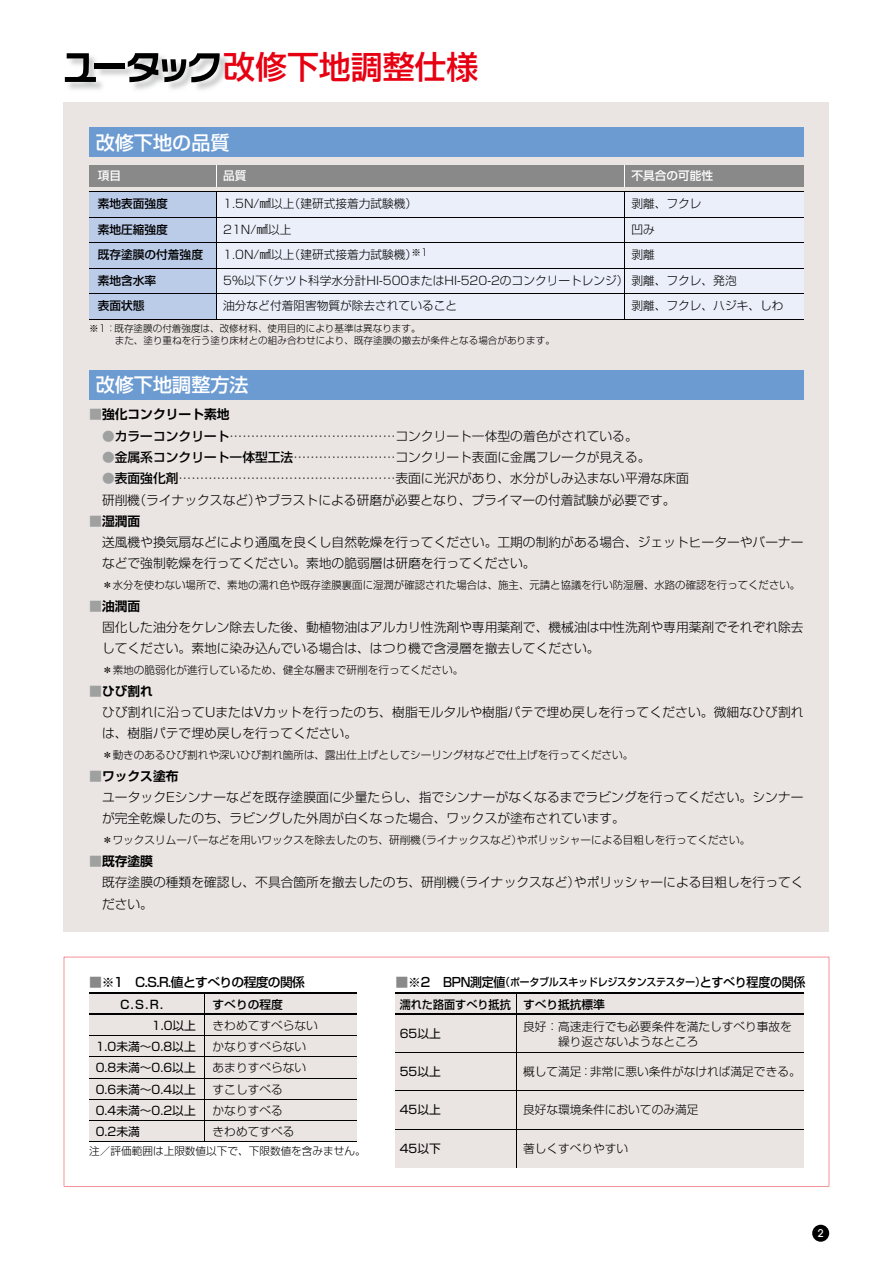
<style>
.page{position:relative;width:893px;height:1263px;background:#fff}
.page>*{position:absolute;margin:0;border:0;box-sizing:border-box;transform-origin:0 0}
.t1{font:31.95px "Shin Go Pro Medium 90 pv RKSJ H";color:#e60012}
.t2{font:19.2px "Shin Go Medium 83 pv RKSJ H";color:#fff}
.t3{font:12.75px/21.3px "Shin Go Pro Light 90 pv RKSJ H";color:#000}
.t4{font:12.75px "Shin Go De Bold 83 pv RKSJ H";color:#000}
.t5{font:12.75px "Shin Go Medium 83 pv RKSJ H";letter-spacing:-.05em;color:#000}
.t6{font:11.7px/25.5px "Shin Go Pro Light 90 pv RKSJ H";color:#000}
.t7{font:11.7px/21.3px "Shin Go regular 83 pv RKSJ H";color:#000;text-align:justify}
.t8{font:11.7px/25.5px "Shin Go Medium 83 pv RKSJ H";color:#000}
.t9{font:11.7px "Shin Go Medium 83 pv RKSJ H";color:#000;scale:.95 1}
.t10{font:11.7px "Shin Go Medium 83 pv RKSJ H";color:#fff}
.t11{font:10.65px "Shin Go Pro Light 90 pv RKSJ H";color:#000}
.t12{font:10.65px "Shin Go Medium 83 pv RKSJ H";letter-spacing:-.025em;color:#000;scale:.94 1}
.t13{font:500 10.65px "ITC Avant Garde Pro";color:#fff}
.t14{font:9.6px/12.8px "Shin Go Pro Light 90 pv RKSJ H";color:#000}
.s1{color:#9fa0a0}
.s2{font-family:"Shin Go Medium 83 pv RKSJ H";color:#9fa0a0}
.s3{font-family:"Shin Go Medium 83 pv RKSJ H"}
.s4{color:#898989}
.s5{font-size:12.75px;color:#898989}
.s6{font-size:12.75px}
</style>
<div class="page">
<div style="left:812px;top:1225px;width:17px;height:17px;background:#000;border-radius:50%"></div>
<svg style="left:64px;top:957px;width:765px;height:229px"></svg>
<div style="left:64px;top:102px;width:765px;height:829px;background:#eae5e3"></div>
<img style="left:64px;top:56px;width:164px;height:34px">
<svg style="left:65px;top:53px;width:31px;height:29px"></svg>
<div style="left:95px;top:63px;width:30px;height:5px;background:#000"></div>
<svg style="left:128px;top:53px;width:92px;height:29px"></svg>
<div style="left:89px;top:128px;width:715px;height:29px;background:#6c9bd2"></div>
<div style="left:89px;top:370px;width:715px;height:30px;background:#6c9bd2"></div>
<div style="left:217px;top:191px;width:587px;height:128px;background:#eaeff9"></div>
<div style="left:89px;top:166px;width:715px;height:21px;background:#898989"></div>
<div style="left:89px;top:191px;width:128px;height:128px;background:#bbcce9"></div>
<hr style="left:89px;top:191px;width:715px;height:1px;background:#000">
<hr style="left:89px;top:217px;width:715px;height:1px;background:#000">
<hr style="left:89px;top:242px;width:715px;height:1px;background:#000">
<hr style="left:89px;top:268px;width:715px;height:1px;background:#000">
<hr style="left:89px;top:293px;width:715px;height:1px;background:#000">
<hr style="left:89px;top:319px;width:715px;height:1px;background:#000">
<svg style="left:216px;top:166px;width:1px;height:21px"></svg>
<hr style="left:625px;top:191px;width:1px;height:128px;background:#000">
<svg style="left:624px;top:166px;width:1px;height:21px"></svg>
<hr style="left:216px;top:191px;width:1px;height:128px;background:#000">
<div style="left:89px;top:993px;width:268px;height:149px;background:#eae5e3"></div>
<hr style="left:89px;top:992px;width:268px;height:1px;background:#000">
<hr style="left:89px;top:1013px;width:268px;height:2px;background:#000">
<hr style="left:89px;top:1035px;width:268px;height:1px;background:#000">
<hr style="left:89px;top:1056px;width:268px;height:1px;background:#000">
<hr style="left:89px;top:1078px;width:268px;height:1px;background:#000">
<hr style="left:89px;top:1099px;width:268px;height:1px;background:#000">
<hr style="left:89px;top:1120px;width:268px;height:1px;background:#000">
<hr style="left:89px;top:1142px;width:268px;height:1px;background:#000">
<hr style="left:204px;top:993px;width:1px;height:149px;background:#000">
<hr style="left:395px;top:1167px;width:409px;height:1px;background:#000">
<div style="left:395px;top:993px;width:409px;height:174px;background:#eae5e3"></div>
<hr style="left:395px;top:992px;width:409px;height:1px;background:#000">
<hr style="left:395px;top:1013px;width:409px;height:2px;background:#000">
<hr style="left:395px;top:1052px;width:409px;height:1px;background:#000">
<hr style="left:395px;top:1090px;width:409px;height:1px;background:#000">
<hr style="left:395px;top:1129px;width:409px;height:1px;background:#000">
<hr style="left:516px;top:993px;width:1px;height:174px;background:#000">
<h1 class="t1" style="left:223px;top:55px;width:257px">改修下地調整仕様</h1>
<h2 class="t2" style="left:96px;top:135px;width:135px">改修下地の品質</h2>
<p class="t10" style="left:98px;top:172px;width:25px">項目</p>
<p class="t10" style="left:223px;top:172px;width:25px">品質</p>
<p class="t10" style="left:631px;top:172px;width:83px">不具合の可能性</p>
<p class="t6" style="left:223px;top:192px;width:515px">1.5N/㎟以上（建研式接着力試験機）<br>21N/㎟以上<br>1.0N/㎟以上（建研式接着力試験機）<sup>※1<br></sup>5％以下（ケツト科学水分計HI-500またはHI-520-2のコンクリートレンジ）剥離、フクレ、発泡油分など付着阻害物質が除去されていること</p>
<p class="t8" style="left:98px;top:192px;width:107px">素地表面強度<br>素地圧縮強度<br>既存塗膜の付着強度素地含水率<br>表面状態</p>
<p class="t6" style="left:631px;top:192px;width:72px">剥離、フクレ凹み<br>剥離</p>
<p class="t6" style="left:631px;top:294px;width:153px">剥離、フクレ、ハジキ、しわ</p>
<p class="t14" style="left:89px;top:323px;width:467px">※1：既存塗膜の付着強度は、改修材料、使用目的により基準は異なります。<br>　　 また、塗り重ねを行う塗り床材との組み合わせにより、既存塗膜の撤去が条件となる場合があります。</p>
<h2 class="t2" style="left:96px;top:378px;width:155px">改修下地調整方法</h2>
<p class="t4" style="left:89px;top:410px;width:142px"><span class="s1">■</span>強化コンクリート素地</p>
<p class="t3" style="left:102px;top:427px;width:537px"><span class="s2">●</span><span class="s3">カラーコンクリート</span>…………………………………コンクリート一体型の着色がされている。</p>
<p class="t3" style="left:102px;top:448px;width:550px"><span class="s2">●</span><span class="s3">金属系コンクリート一体型工法</span>……………………コンクリート表面に金属フレークが見える。</p>
<p class="t3" style="left:102px;top:469px;width:588px"><span class="s2">●</span><span class="s3">表面強化剤</span>……………………………………………表面に光沢があり、水分がしみ込まない平滑な床面研削機（ライナックスなど）やブラストによる研磨が必要となり、プライマーの付着試験が必要です。</p>
<p class="t4" style="left:89px;top:516px;width:53px"><span class="s1">■</span>湿潤面</p>
<p class="t3" style="left:102px;top:533px;width:703px;text-indent:-13px">　送風機や換気扇などにより通風を良くし自然乾燥を行ってください。工期の制約がある場合、ジェットヒーターやバーナーなどで強制乾燥を行ってください。素地の脆弱層は研磨を行ってください。</p>
<p class="t11" style="left:102px;top:581px;width:700px">＊水分を使わない場所で、素地の濡れ色や既存塗膜裏面に湿潤が確認された場合は、施主、元請と協議を行い防湿層、水路の確認を行ってください。</p>
<p class="t4" style="left:89px;top:601px;width:53px"><span class="s1">■</span>油潤面</p>
<p class="t3" style="left:102px;top:618px;width:703px;text-indent:-13px">　固化した油分をケレン除去した後、動植物油はアルカリ性洗剤や専用薬剤で、機械油は中性洗剤や専用薬剤でそれぞれ除去してください。素地に染み込んでいる場合は、はつり機で含浸層を撤去してください。</p>
<p class="t11" style="left:102px;top:666px;width:363px">＊素地の脆弱化が進行しているため、健全な層まで研削を行ってください。</p>
<p class="t4" style="left:89px;top:686px;width:65px"><span class="s1">■</span>ひび割れ</p>
<p class="t3" style="left:102px;top:703px;width:703px;text-indent:-13px">　ひび割れに沿ってUまたはVカットを行ったのち、樹脂モルタルや樹脂パテで埋め戻しを行ってください。微細なひび割れは、樹脂パテで埋め戻しを行ってください。</p>
<p class="t11" style="left:102px;top:751px;width:533px">＊動きのあるひび割れや深いひび割れ箇所は、露出仕上げとしてシーリング材などで仕上げを行ってください。</p>
<p class="t4" style="left:89px;top:771px;width:91px"><span class="s1">■</span>ワックス塗布</p>
<p class="t3" style="left:102px;top:788px;width:703px;text-indent:-13px">　ユータックEシンナーなどを既存塗膜面に少量たらし、指でシンナーがなくなるまでラビングを行ってください。シンナーが完全乾燥したのち、ラビングした外周が白くなった場合、ワックスが塗布されています。</p>
<p class="t11" style="left:102px;top:836px;width:650px">＊ワックスリムーバーなどを用いワックスを除去したのち、研削機（ライナックスなど）やポリッシャーによる目粗しを行ってください。</p>
<p class="t4" style="left:89px;top:856px;width:65px"><span class="s1">■</span>既存塗膜</p>
<p class="t3" style="left:102px;top:873px;width:703px;text-indent:-13px">　既存塗膜の種類を確認し、不具合箇所を撤去したのち、研削機（ライナックスなど）やポリッシャーによる目粗しを行ってください。</p>
<p class="t5" style="left:89px;top:977px;width:217px"><span class="s4">■</span>※1　C.S.R.値とすべりの程度の関係</p>
<p class="t8" style="left:96px;top:993px;width:69px">　　Ｃ.Ｓ.Ｒ.</p>
<p class="t7" style="left:96px;top:1016px;width:102px;text-indent:56px">1.0以上1.0未満～0.8以上0.8未満～0.6以上0.6未満～0.4以上0.4未満～0.2以上0.2未満</p>
<p class="t8" style="left:213px;top:993px;width:72px">すべりの程度</p>
<p class="t6" style="left:213px;top:1016px;width:107px;line-height:21.3px">きわめてすべらないかなりすべらないあまりすべらないすこしすべる<br>かなりすべる<br>きわめてすべる</p>
<p class="t11" style="left:89px;top:1147px;width:273px">注／評価範囲は上限数値以下で、下限数値を含みません｡</p>
<p class="t12" style="left:395px;top:978px;width:438px"><span class="s5">■</span><span class="s6">※2　BPN測定値</span>（ポータブルスキッドレジスタンステスター）<span class="s6">とすべり程度の関係</span></p>
<p class="t9" style="left:400px;top:1000px;width:217px">濡れた路面すべり抵抗 すべり抵抗標準</p>
<p class="t7" style="left:400px;top:1024px;width:43px">65以上</p>
<p class="t6" style="left:558px;top:1021px;width:235px;line-height:14.9px;text-indent:-35px">良好：高速走行でも必要条件を満たしすべり事故を繰り返さないようなところ</p>
<p class="t7" style="left:400px;top:1062px;width:43px">55以上</p>
<p class="t6" style="left:523px;top:1060px;width:279px">概して満足：非常に悪い条件がなければ満足できる。</p>
<p class="t7" style="left:400px;top:1101px;width:43px">45以上</p>
<p class="t6" style="left:523px;top:1099px;width:177px">良好な環境条件においてのみ満足</p>
<p class="t7" style="left:400px;top:1139px;width:43px">45以下</p>
<p class="t6" style="left:523px;top:1137px;width:107px">著しくすべりやすい</p>
<p class="t13" style="left:818px;top:1227px;width:7px">2</p>
</div>
